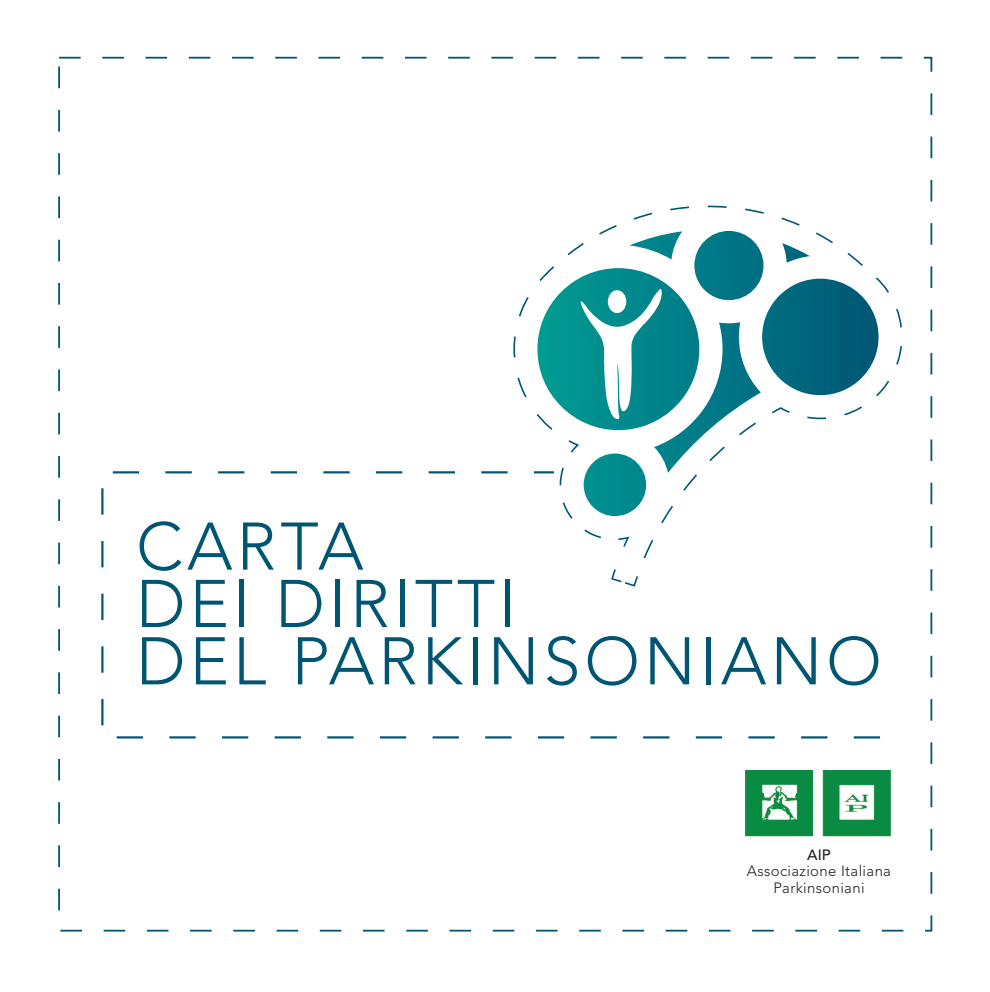
<style>
.page{position:relative;width:990px;height:992px;background:#fff}
.page>*{position:absolute;margin:0;border:0;box-sizing:border-box;transform-origin:0 0}
.t1{font:300 66.5px/57.2px "Avenir LT Std";letter-spacing:.06em;color:#005572}
.t2{font:300 14.88px/16.6px "Avenir LT Std";letter-spacing:.025em;color:#231f20;text-align:center}
.t3{font:500 14.88px "Avenir LT Std";color:#231f20}
</style>
<div class="page">
<svg style="left:603px;top:205px;width:299px;height:191px"></svg>
<svg style="left:101px;top:471px;width:780px;height:268px"></svg>
<svg style="left:567px;top:231px;width:311px;height:285px"></svg>
<svg style="left:513px;top:264px;width:278px;height:296px"></svg>
<div style="left:608px;top:290px;width:18px;height:23px;background:#fff;border-radius:50%"></div>
<img style="left:746px;top:770px;width:145px;height:66px">
<h1 class="t1" style="left:136px;top:523px;width:747px">CARTA<br>DEI DIRITTI<br>DEL PARKINSONIANO</h1>
<p class="t3" style="left:807px;top:848px;width:25px">AIP</p>
<p class="t2" style="left:747px;top:863px;width:146px">Associazione Italiana<br>Parkinsoniani</p>
</div>
